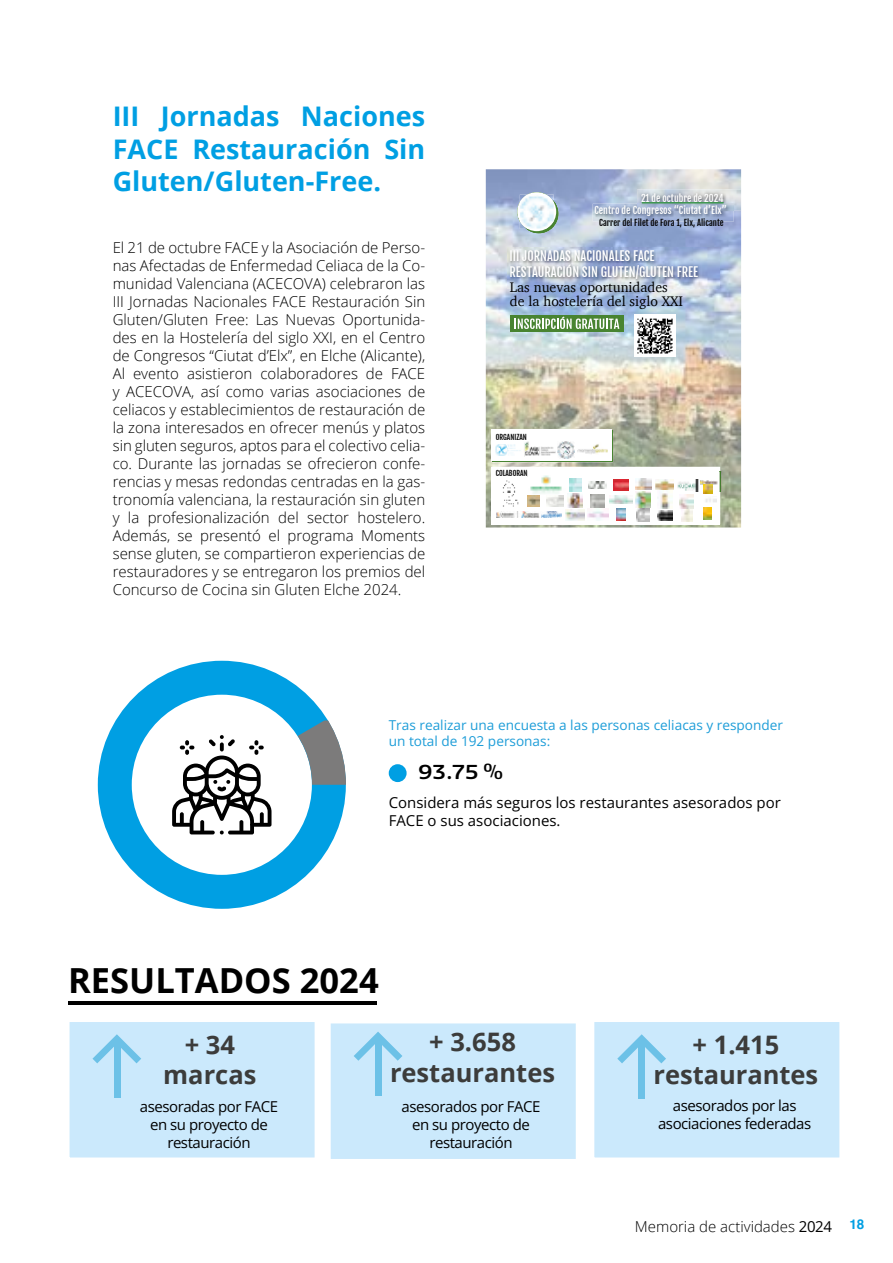
<style>
.page{position:relative;width:893px;height:1263px;background:#fff}
.page>*{position:absolute;margin:0;border:0;box-sizing:border-box;transform-origin:0 0}
.t1{font:700 34.5px "Open Sans";color:#000}
.t2{font:700 27px/32.4px "Open Sans";color:#009fe3;text-align:justify}
.t3{font:700 25.5px/30.6px "Open Sans";color:#3c3c3b;text-align:center}
.t4{font:700 24px "Kobenhavn";color:#000}
.t5{font:300 15px/18px "Open Sans";color:#000;text-align:justify}
.t6{font:15px/18px "Open Sans";letter-spacing:-.03em;color:#000;text-align:center}
.t7{font:15px/18px "Open Sans";color:#000}
.t8{font:14.25px/13.6px "Charter";color:#000}
.t9{font:13.65px/16.4px "Open Sans";color:#1d9dd8}
.t10{font:12.75px/15.8px "Fjalla One";color:#fff}
.t11{font:9.75px "Fjalla One";color:#fff}
.t12{font:8.55px "Fjalla One";color:#000}
.t13{font:7.35px "Fjalla One";color:#000}
.s1{font-weight:400}
</style>
<div class="page">
<svg style="left:98px;top:661px;width:238px;height:248px"></svg>
<svg style="left:172px;top:720px;width:174px;height:114px"></svg>
<div style="left:389px;top:764px;width:18px;height:18px;background:#009fe3;border-radius:50%"></div>
<div style="left:330px;top:1023px;width:246px;height:136px;background:#cbe9fc"></div>
<div style="left:69px;top:1022px;width:246px;height:136px;background:#cbe9fc"></div>
<hr style="left:68px;top:1001px;width:309px;height:4px;background:#000">
<div style="left:594px;top:1022px;width:246px;height:136px;background:#cbe9fc"></div>
<img style="left:486px;top:169px;width:255px;height:358px">
<div style="left:492px;top:430px;width:121px;height:32px;background:#488431"></div>
<div style="left:492px;top:467px;width:228px;height:57px;background:#fff"></div>
<div style="left:491px;top:429px;width:121px;height:32px;background:#fff"></div>
<div style="left:510px;top:315px;width:113px;height:17px;background:#488431"></div>
<svg style="left:514px;top:316px;width:105px;height:13px"></svg>
<div style="left:519px;top:194px;width:39px;height:39px;background:#488431;border-radius:50%"></div>
<svg style="left:518px;top:193px;width:39px;height:39px"></svg>
<svg style="left:517px;top:192px;width:39px;height:39px"></svg>
<img style="left:520px;top:195px;width:34px;height:34px">
<img style="left:523px;top:198px;width:31px;height:31px">
<img style="left:524px;top:441px;width:32px;height:15px">
<img style="left:637px;top:189px;width:104px;height:21px">
<img style="left:507px;top:247px;width:212px;height:42px">
<img style="left:593px;top:204px;width:141px;height:18px">
<img style="left:637px;top:204px;width:97px;height:6px">
<img style="left:635px;top:479px;width:16px;height:11px">
<img style="left:613px;top:479px;width:16px;height:11px">
<img style="left:569px;top:478px;width:13px;height:14px">
<img style="left:589px;top:482px;width:17px;height:6px">
<img style="left:502px;top:480px;width:17px;height:27px">
<svg style="left:641px;top:202px;width:83px;height:1px"></svg>
<img style="left:577px;top:444px;width:31px;height:10px">
<img style="left:558px;top:441px;width:16px;height:17px">
<img style="left:496px;top:511px;width:66px;height:7px">
<img style="left:705px;top:498px;width:11px;height:4px">
<svg style="left:703px;top:507px;width:8px;height:13px"></svg>
<img style="left:546px;top:497px;width:17px;height:10px">
<img style="left:636px;top:492px;width:14px;height:30px">
<img style="left:679px;top:494px;width:14px;height:14px">
<img style="left:568px;top:494px;width:14px;height:14px">
<img style="left:588px;top:509px;width:20px;height:12px">
<img style="left:610px;top:496px;width:22px;height:7px">
<img style="left:566px;top:509px;width:19px;height:12px">
<img style="left:495px;top:444px;width:26px;height:12px">
<svg style="left:524px;top:444px;width:1px;height:13px"></svg>
<img style="left:655px;top:479px;width:19px;height:10px">
<img style="left:591px;top:495px;width:14px;height:12px">
<img style="left:527px;top:475px;width:37px;height:22px">
<svg style="left:546px;top:495px;width:17px;height:2px"></svg>
<img style="left:677px;top:482px;width:16px;height:9px">
<img style="left:634px;top:315px;width:42px;height:41px">
<img style="left:660px;top:490px;width:12px;height:18px">
<svg style="left:616px;top:508px;width:9px;height:13px"></svg>
<img style="left:657px;top:510px;width:15px;height:10px">
<svg style="left:681px;top:509px;width:11px;height:12px"></svg>
<svg style="left:527px;top:495px;width:12px;height:11px"></svg>
<img style="left:713px;top:472px;width:9px;height:20px">
<svg style="left:720px;top:472px;width:1px;height:20px"></svg>
<svg style="left:693px;top:479px;width:20px;height:14px"></svg>
<h2 class="t2" style="left:113px;top:100px;width:314px">III Jornadas Naciones FACE Restauración Sin Gluten/Gluten-Free.</h2>
<p class="t5" style="left:113px;top:238px;width:314px">El 21 de octubre FACE y la Asociación de Perso&shy;nas Afectadas de Enfermedad Celiaca de la Co&shy;munidad Valenciana (ACECOVA) celebraron las III Jornadas Nacionales FACE Restauración Sin Gluten/Gluten Free: Las Nuevas Oportunida&shy;des en la Hostelería del siglo XXI, en el Centro de Congresos “Ciutat d’Elx”, en Elche (Alicante), Al evento asistieron colaboradores de FACE y ACECOVA, así como varias asociaciones de celiacos y establecimientos de restauración de la zona interesados en ofrecer menús y platos sin gluten seguros, aptos para el colectivo celia&shy;co. Durante las jornadas se ofrecieron confe&shy;rencias y mesas redondas centradas en la gas&shy;tronomía valenciana, la restauración sin gluten y la profesionalización del sector hostelero.<br>Además, se presentó el programa Moments sense gluten, se compartieron experiencias de restauradores y se entregaron los premios del Concurso de Cocina sin Gluten Elche 2024.</p>
<p class="t11" style="left:641px;top:192px;width:84px">21 de octubre de 2024</p>
<p class="t11" style="left:594px;top:205px;width:134px">Centro de Congresos “Ciutat d’Elx”</p>
<p class="t12" style="left:599px;top:217px;width:126px">Carrer del Filet de Fora 1, Elx, Alicante</p>
<p class="t10" style="left:509px;top:248px;width:190px">III JORNADAS NACIONALES FACE<br>RESTAURACIÓN SIN GLUTEN/GLUTEN FREE</p>
<p class="t8" style="left:510px;top:280px;width:175px">Las nuevas oportunidades de la hostelería del siglo XXI</p>
<p class="t13" style="left:496px;top:432px;width:33px">ORGANIZAN</p>
<p class="t13" style="left:496px;top:469px;width:33px">COLABORAN</p>
<p class="t9" style="left:389px;top:716px;width:396px">Tras realizar una encuesta a las personas celiacas y responder un total de 192 personas:</p>
<h3 class="t4" style="left:418px;top:755px;width:86px">93.75 %</h3>
<p class="t7" style="left:389px;top:793px;width:394px">Considera más seguros los restaurantes asesorados por<br>FACE o sus asociaciones.</p>
<h1 class="t1" style="left:68px;top:956px;width:312px">RESULTADOS 2024</h1>
<h3 class="t3" style="left:163px;top:1028px;width:95px">+ 34 marcas</h3>
<p class="t6" style="left:140px;top:1097px;width:140px">asesoradas por FACE en su proyecto de restauración</p>
<h3 class="t3" style="left:390px;top:1026px;width:167px">+ 3.658 restaurantes</h3>
<p class="t6" style="left:402px;top:1097px;width:140px">asesorados por FACE en su proyecto de restauración</p>
<h3 class="t3" style="left:654px;top:1028px;width:166px">+ 1.415 restaurantes</h3>
<p class="t6" style="left:658px;top:1096px;width:155px">asesorados por las asociaciones federadas</p>
<p class="t5" style="left:635px;top:1217px;width:231px">Memoria de actividades <span class="s1">2024</span> <sup>18</sup></p>
</div>
